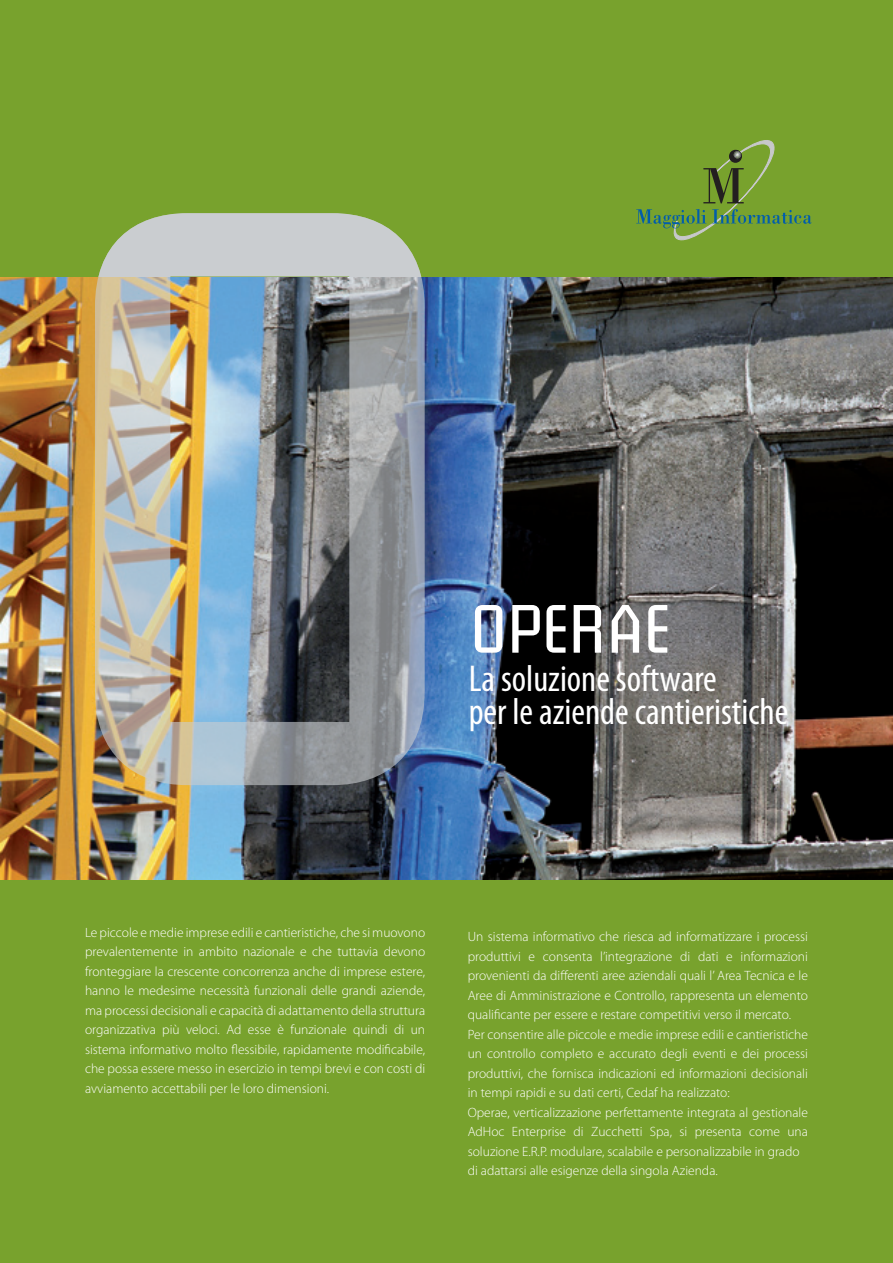
<style>
.page{position:relative;width:893px;height:1263px;background:#fff}
.page>*{position:absolute;margin:0;border:0;box-sizing:border-box;transform-origin:0 0}
.t1{font:67.5px "Briem Akademi Std";letter-spacing:-.04em;color:#fff}
.t2{font:condensed 37.5px "Myriad Pro";color:#fff}
.t3{font:300 13.5px/19.5px "Myriad Pro";color:#fff;text-align:justify}
</style>
<div class="page">
<img style="left:0;top:276px;width:893px;height:604px">
<div style="left:0;top:880px;width:893px;height:383px;background:#78a22d"></div>
<div style="left:0;top:0;width:893px;height:276px;background:#78a22d"></div>
<img style="left:95px;top:213px;width:330px;height:572px">
<svg style="left:636px;top:140px;width:176px;height:101px"></svg>
<p class="t1" style="left:469px;top:591px;width:203px">OPERAE</p>
<p class="t2" style="left:469px;top:656px;width:250px">La soluzione software</p>
<p class="t2" style="left:469px;top:689px;width:321px">per le aziende cantieristiche</p>
<p class="t3" style="left:85px;top:922px;width:342px">Le piccole e medie imprese edili e cantieristiche, che si muovono prevalentemente in ambito nazionale e che tuttavia devono fronteggiare la crescente concorrenza anche di imprese estere, hanno le medesime necessità funzionali delle grandi aziende, ma processi decisionali e capacità di adattamento della struttura organizzativa più veloci. Ad esse è funzionale quindi di un sistema informativo molto flessibile, rapidamente modificabile, che possa essere messo in esercizio in tempi brevi e con costi di avviamento accettabili per le loro dimensioni.</p>
<p class="t3" style="left:468px;top:927px;width:342px">Un sistema informativo che riesca ad informatizzare i processi produttivi e consenta l’integrazione di dati e informazioni provenienti da differenti aree aziendali quali l’ Area Tecnica e le Aree di Amministrazione e Controllo, rappresenta un elemento qualificante per essere e restare competitivi verso il mercato.</p>
<p class="t3" style="left:468px;top:1024px;width:342px">Per consentire alle piccole e medie imprese edili e cantieristiche un controllo completo e accurato degli eventi e dei processi produttivi, che fornisca indicazioni ed informazioni decisionali in tempi rapidi e su dati certi, Cedaf ha realizzato:</p>
<p class="t3" style="left:468px;top:1102px;width:342px">Operae, verticalizzazione perfettamente integrata al gestionale AdHoc Enterprise di Zucchetti Spa, si presenta come una soluzione E.R.P. modulare, scalabile e personalizzabile in grado</p>
<p class="t3" style="left:468px;top:1161px;width:252px">di adattarsi alle esigenze della singola Azienda.</p>
</div>
